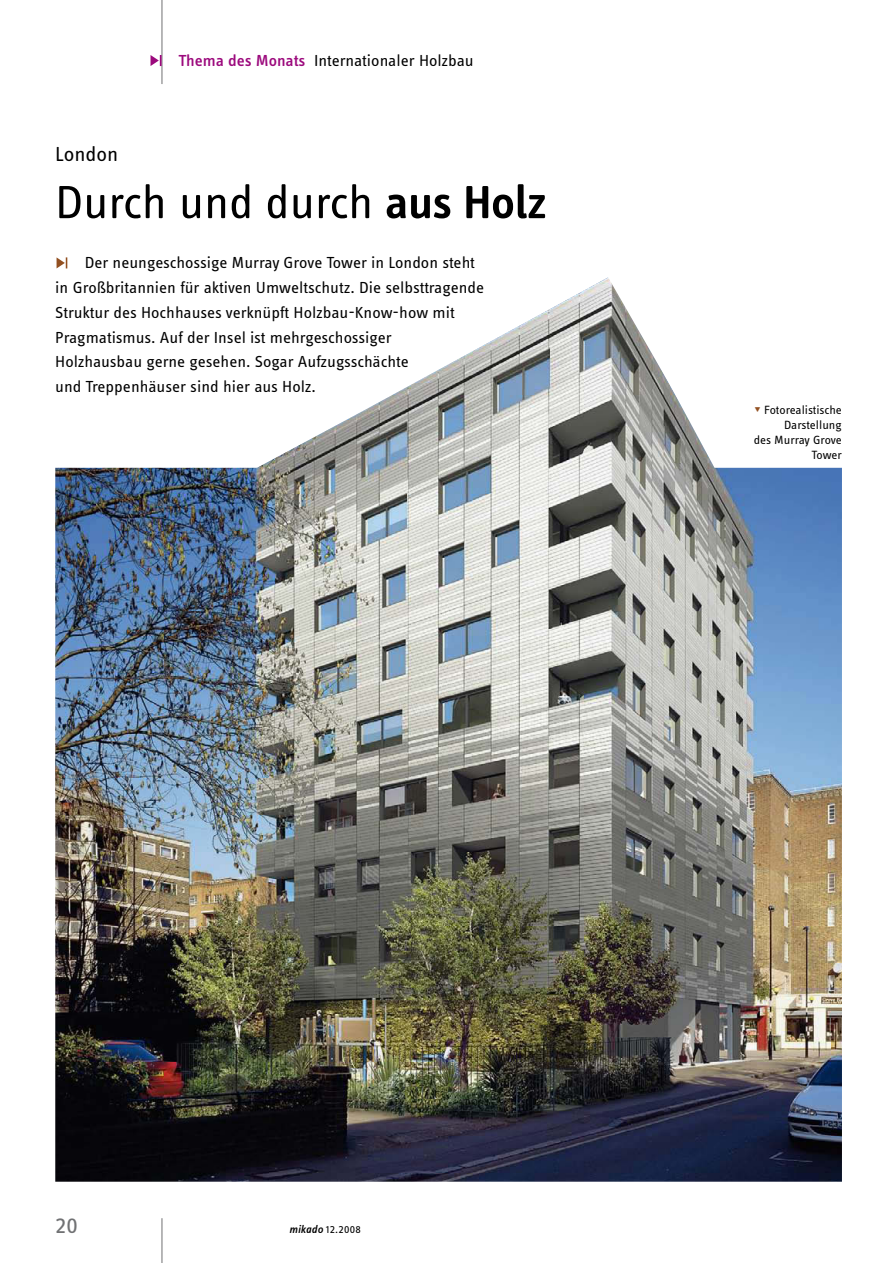
<style>
.page{position:relative;width:893px;height:1263px;background:#fff}
.page>*{position:absolute;margin:0;border:0;box-sizing:border-box;transform-origin:0 0}
.t1{font:48px "Info OT Disp";color:#000;scale:1.05 1}
.t2{font:24px "Info OT Text";color:#707173;scale:1.05 1}
.t3{font:21px "Info OT Text";color:#000;scale:1.05 1}
.t4{font:16.5px/24.8px "Info OT Text";color:#000;scale:1.05 1}
.t5{font:12.3px/15px "Info OT Text";letter-spacing:-.005em;color:#000;text-align:right;scale:1.05 1}
.t6{font:11.4px "Info OT Text";letter-spacing:.02em;color:#000;scale:1.05 1}
.s1{font-weight:500;color:#9c0a7d}
.s2{font-weight:600}
.s3{color:#925021}
.s4{font-weight:500;font-style:italic}
</style>
<div class="page">
<hr style="left:162px;top:1218px;width:1px;height:45px;background:#707173">
<hr style="left:162px;top:0;width:1px;height:84px;background:#707173">
<svg style="left:151px;top:55px;width:11px;height:11px"></svg>
<img style="left:55px;top:465px;width:787px;height:717px">
<svg style="left:56px;top:257px;width:657px;height:208px"></svg>
<svg style="left:57px;top:257px;width:10px;height:11px"></svg>
<p class="t4" style="left:179px;top:48px;width:283px"><span class="s1">Thema des Monats</span> Internationaler Holzbau</p>
<p class="t3" style="left:55px;top:141px;width:62px">London</p>
<h1 class="t1" style="left:55px;top:173px;width:469px">Durch und durch <span class="s2">aus Holz</span></h1>
<p class="t4" style="left:55px;top:250px;width:410px;text-indent:29px">Der neungeschossige Murray Grove Tower in London steht in Großbritannien für aktiven Umweltschutz. Die selbsttragende Struktur des Hochhauses verknüpft Holzbau-Know-how mit Pragmatismus. Auf der Insel ist mehrgeschossiger<br>Holzhausbau gerne gesehen. Sogar Aufzugsschächte<br>und Treppenhäuser sind hier aus Holz.</p>
<p class="t5" style="left:754px;top:402px;width:86px"><span class="s3">▾</span> Fotorealistische<br>Darstellung<br>des Murray Grove<br>Tower</p>
<h2 class="t2" style="left:55px;top:1210px;width:23px">20</h2>
<p class="t6" style="left:289px;top:1222px;width:70px"><span class="s4">mikado</span> 12.2008</p>
</div>
